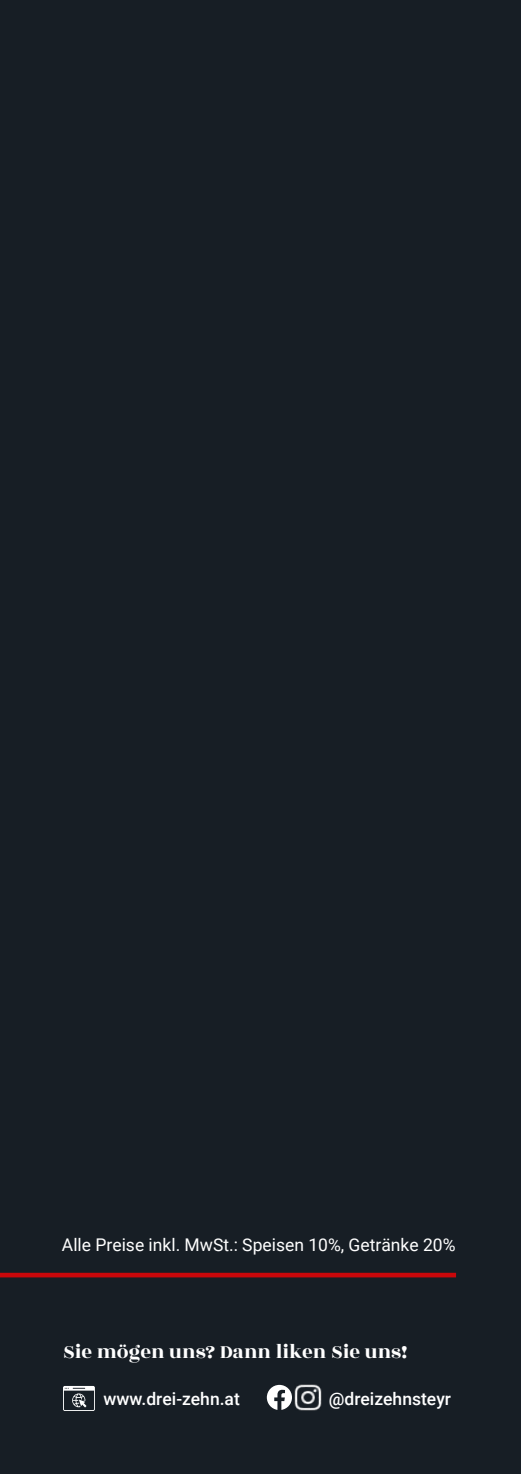
<style>
.page{position:relative;width:521px;height:1474px;background:#fff}
.page>*{position:absolute;margin:0;border:0;box-sizing:border-box;transform-origin:0 0}
.t1{font:21px "Rozha One";color:#fff}
.t2{font:17.5px "Roboto";color:#fff}
.t3{font:500 17.5px "Roboto";color:#fff}
</style>
<div class="page">
<div style="left:0;top:0;width:521px;height:1473px;background:#171e25"></div>
<div style="left:0;top:1272px;width:456px;height:5px;background:#c9070a"></div>
<svg style="left:63px;top:1385px;width:32px;height:25px"></svg>
<svg style="left:267px;top:1384px;width:25px;height:25px"></svg>
<img style="left:294px;top:1384px;width:28px;height:26px">
<p class="t2" style="left:62px;top:1231px;width:395px">Alle Preise inkl. MwSt.: Speisen 10%, Getränke 20%</p>
<p class="t1" style="left:63px;top:1337px;width:346px">Sie mögen uns? Dann liken Sie uns!</p>
<p class="t3" style="left:104px;top:1386px;width:138px">www.drei-zehn.at</p>
<p class="t3" style="left:329px;top:1386px;width:124px">@dreizehnsteyr</p>
</div>
